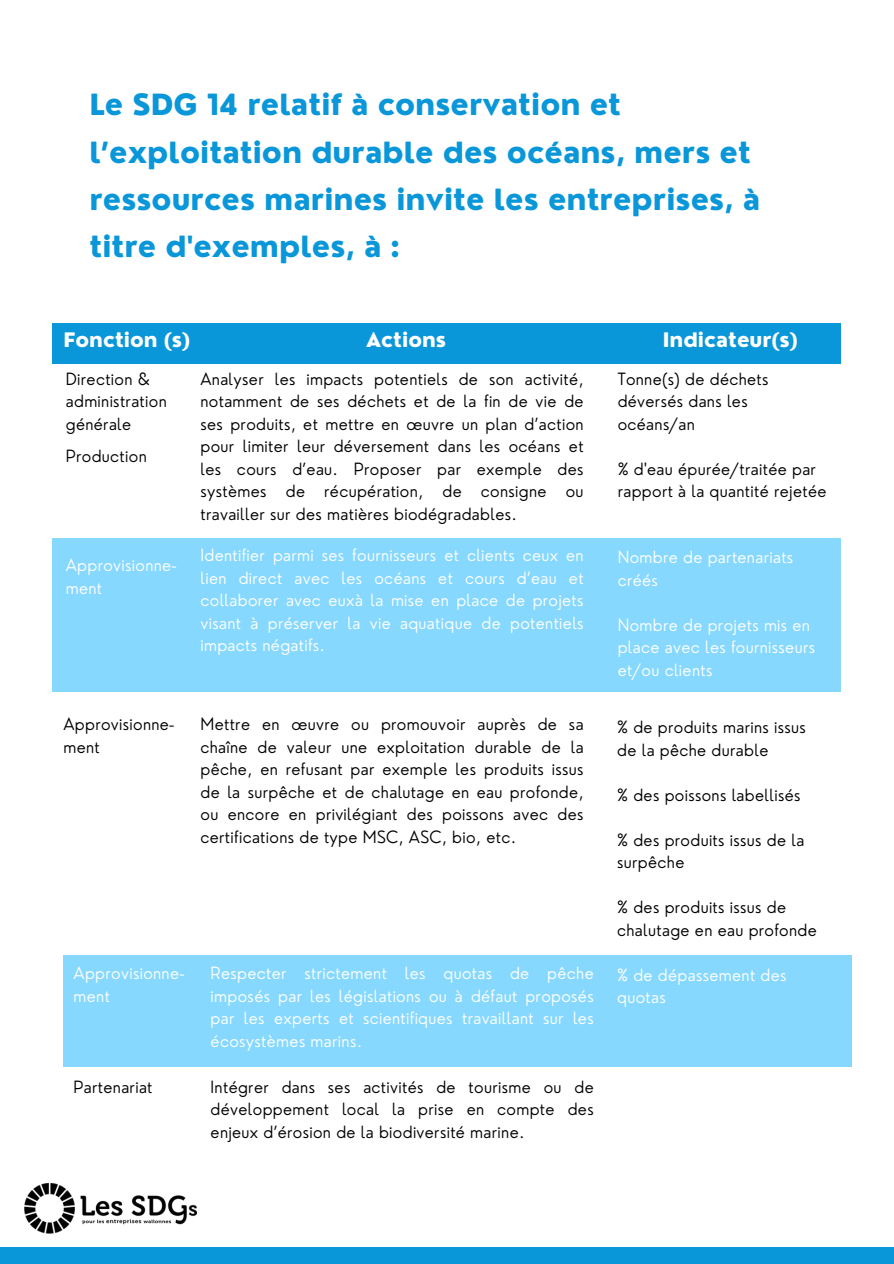
<style>
.page{position:relative;width:894px;height:1264px;background:#fff}
.page>*{position:absolute;margin:0;border:0;box-sizing:border-box;transform-origin:0 0}
.t1{font:800 28.5px/47.2px "Nourd";color:#0a97d9}
.t2{font:800 19.5px "Nourd";color:#fff}
.t3{font:300 16.5px/22.5px "Nourd";letter-spacing:.02em;color:#000}
.t4{font:300 16.5px/22.5px "Nourd";letter-spacing:.02em;color:#fff}
</style>
<div class="page">
<div style="left:53px;top:323px;width:787px;height:41px;background:#0a97d9"></div>
<div style="left:53px;top:538px;width:787px;height:153px;background:#86d8ff"></div>
<div style="left:63px;top:955px;width:788px;height:111px;background:#86d8ff"></div>
<div style="left:0;top:1247px;width:893px;height:16px;background:#0a97d9"></div>
<img style="left:24px;top:1182px;width:172px;height:52px">
<h1 class="t1" style="left:89px;top:81px;width:672px">Le SDG 14 relatif à conservation et l’exploitation durable des océans, mers et ressources marines invite les entreprises, à titre d'exemples, à :</h1>
<h2 class="t2" style="left:63px;top:327px;width:128px">Fonction (s)</h2>
<h2 class="t2" style="left:366px;top:327px;width:82px">Actions</h2>
<h2 class="t2" style="left:662px;top:327px;width:136px">Indicateur(s)</h2>
<p class="t3" style="left:66px;top:367px;width:102px">Direction &amp; administration générale</p>
<p class="t3" style="left:66px;top:444px;width:82px">Production</p>
<p class="t4" style="left:66px;top:554px;width:112px">Approvisionne&shy;ment</p>
<p class="t3" style="left:200px;top:367px;width:384px;text-align:justify">Analyser les impacts potentiels de son activité, notamment de ses déchets et de la fin de vie de ses produits, et mettre en œuvre un plan d’action pour limiter leur déversement dans les océans et les cours d’eau. Proposer par exemple des systèmes de récupération, de consigne ou travailler sur des matières biodégradables.</p>
<p class="t4" style="left:200px;top:543px;width:384px;text-align:justify">Identifier parmi ses fournisseurs et clients ceux en lien direct avec les océans et cours d’eau et collaborer avec euxà la mise en place de projets visant à préserver la vie aquatique de potentiels impacts négatifs.</p>
<p class="t3" style="left:63px;top:712px;width:112px">Approvisionne&shy;ment</p>
<p class="t3" style="left:200px;top:712px;width:384px;text-align:justify">Mettre en œuvre ou promouvoir auprès de sa chaîne de valeur une exploitation durable de la pêche, en refusant par exemple les produits issus de la surpêche et de chalutage en eau profonde, ou encore en privilégiant des poissons avec des certifications de type MSC, ASC, bio, etc.</p>
<p class="t4" style="left:74px;top:961px;width:112px">Approvisionne&shy;ment</p>
<p class="t4" style="left:210px;top:961px;width:384px;text-align:justify">Respecter strictement les quotas de pêche imposés par les législations ou à défaut proposés par les experts et scientifiques travaillant sur les écosystèmes marins.</p>
<p class="t3" style="left:74px;top:1075px;width:80px">Partenariat</p>
<p class="t3" style="left:210px;top:1075px;width:384px;text-align:justify">Intégrer dans ses activités de tourisme ou de développement local la prise en compte des enjeux d’érosion de la biodiversité marine.</p>
<p class="t3" style="left:617px;top:367px;width:152px">Tonne(s) de déchets déversés dans les océans/an</p>
<p class="t3" style="left:617px;top:457px;width:210px">% d'eau épurée/traitée par rapport à la quantité rejetée</p>
<p class="t4" style="left:617px;top:546px;width:177px">Nombre de partenariats créés</p>
<p class="t4" style="left:617px;top:613px;width:199px">Nombre de projets mis en place avec les fournisseurs et/ou clients</p>
<p class="t3" style="left:617px;top:715px;width:190px">% de produits marins issus de la pêche durable</p>
<p class="t3" style="left:617px;top:783px;width:185px">% des poissons labellisés</p>
<p class="t3" style="left:617px;top:828px;width:189px">% des produits issus de la surpêche</p>
<p class="t3" style="left:617px;top:895px;width:201px">% des produits issus de chalutage en eau profonde</p>
<p class="t4" style="left:617px;top:963px;width:171px">% de dépassement des quotas</p>
</div>
